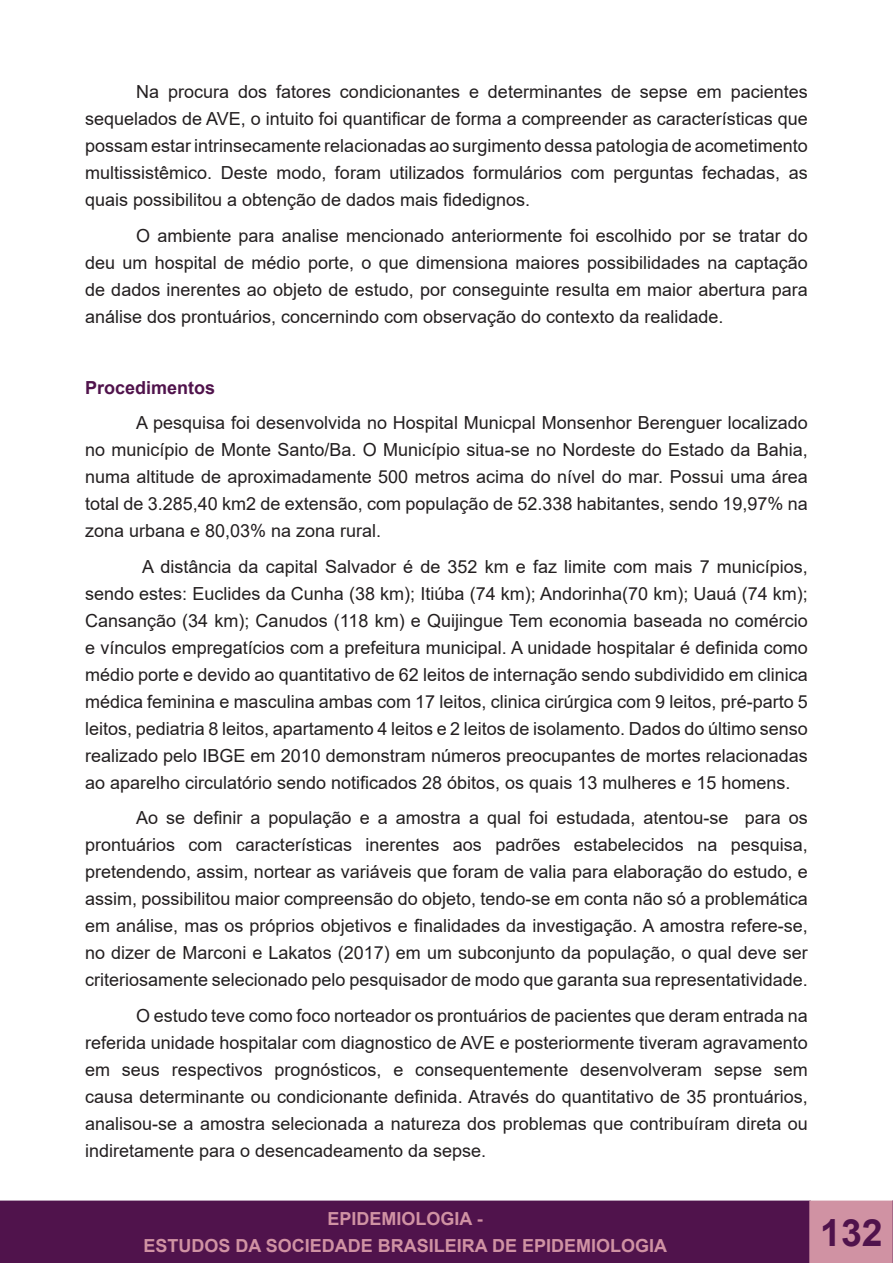
<style>
.page{position:relative;width:893px;height:1263px;background:#fff}
.page>*{position:absolute;margin:0;border:0;box-sizing:border-box;transform-origin:0 0}
.t1{font:700 37.5px "Arial";color:#50134c}
.t2{font:18px/27px "Arial";color:#231f20;text-align:justify}
.t3{font:700 18px/27px "Arial";color:#d092a3;text-align:center}
.t4{font:700 18px "Arial";color:#50134c}
</style>
<div class="page">
<div style="left:0;top:1201px;width:810px;height:62px;background:#50134c"></div>
<div style="left:0;top:1200px;width:811px;height:63px;border:2px solid #50134c"></div>
<div style="left:810px;top:1201px;width:83px;height:62px;background:#d092a3"></div>
<div style="left:809px;top:1200px;width:84px;height:63px;border:2px solid #d092a3"></div>
<svg style="left:892px;top:1200px;width:1px;height:63px"></svg>
<p class="t2" style="left:85px;top:78px;width:724px;text-indent:51px">Na procura dos fatores condicionantes e determinantes de sepse em pacientes sequelados de AVE, o intuito foi quantificar de forma a compreender as características que possam estar intrinsecamente relacionadas ao surgimento dessa patologia de acometimento multissistêmico. Deste modo, foram utilizados formulários com perguntas fechadas, as quais possibilitou a obtenção de dados mais fidedignos.</p>
<p class="t2" style="left:85px;top:222px;width:724px;text-indent:51px">O ambiente para analise mencionado anteriormente foi escolhido por se tratar do deu um hospital de médio porte, o que dimensiona maiores possibilidades na captação de dados inerentes ao objeto de estudo, por conseguinte resulta em maior abertura para análise dos prontuários, concernindo com observação do contexto da realidade.</p>
<p class="t4" style="left:85px;top:375px;width:132px">Procedimentos</p>
<p class="t2" style="left:85px;top:409px;width:724px;text-indent:51px">A pesquisa foi desenvolvida no Hospital Municpal Monsenhor Berenguer localizado no município de Monte Santo/Ba. O Município situa-se no Nordeste do Estado da Bahia, numa altitude de aproximadamente 500 metros acima do nível do mar. Possui uma área total de 3.285,40 km2 de extensão, com população de 52.338 habitantes, sendo 19,97% na zona urbana e 80,03% na zona rural.</p>
<p class="t2" style="left:85px;top:553px;width:724px;text-indent:57px">A distância da capital Salvador é de 352 km e faz limite com mais 7 municípios, sendo estes: Euclides da Cunha (38 km); Itiúba (74 km); Andorinha(70 km); Uauá (74 km); Cansanção (34 km); Canudos (118 km) e Quijingue Tem economia baseada no comércio e vínculos empregatícios com a prefeitura municipal. A unidade hospitalar é definida como médio porte e devido ao quantitativo de 62 leitos de internação sendo subdividido em clinica médica feminina e masculina ambas com 17 leitos, clinica cirúrgica com 9 leitos, pré-parto 5 leitos, pediatria 8 leitos, apartamento 4 leitos e 2 leitos de isolamento. Dados do último senso realizado pelo IBGE em 2010 demonstram números preocupantes de mortes relacionadas ao aparelho circulatório sendo notificados 28 óbitos, os quais 13 mulheres e 15 homens.</p>
<p class="t2" style="left:85px;top:804px;width:724px;text-indent:51px">Ao se definir a população e a amostra a qual foi estudada, atentou-se para os prontuários com características inerentes aos padrões estabelecidos na pesquisa, pretendendo, assim, nortear as variáveis que foram de valia para elaboração do estudo, e assim, possibilitou maior compreensão do objeto, tendo-se em conta não só a problemática em análise, mas os próprios objetivos e finalidades da investigação. A amostra refere-se, no dizer de Marconi e Lakatos (2017) em um subconjunto da população, o qual deve ser criteriosamente selecionado pelo pesquisador de modo que garanta sua representatividade.</p>
<p class="t2" style="left:85px;top:1002px;width:724px;text-indent:51px">O estudo teve como foco norteador os prontuários de pacientes que deram entrada na referida unidade hospitalar com diagnostico de AVE e posteriormente tiveram agravamento em seus respectivos prognósticos, e consequentemente desenvolveram sepse sem causa determinante ou condicionante definida. Através do quantitativo de 35 prontuários, analisou-se a amostra selecionada a natureza dos problemas que contribuíram direta ou indiretamente para o desencadeamento da sepse.</p>
<p class="t3" style="left:143px;top:1205px;width:525px">EPIDEMIOLOGIA -<br>ESTUDOS DA SOCIEDADE BRASILEIRA DE EPIDEMIOLOGIA</p>
<h1 class="t1" style="left:820px;top:1206px;width:64px">132</h1>
</div>
